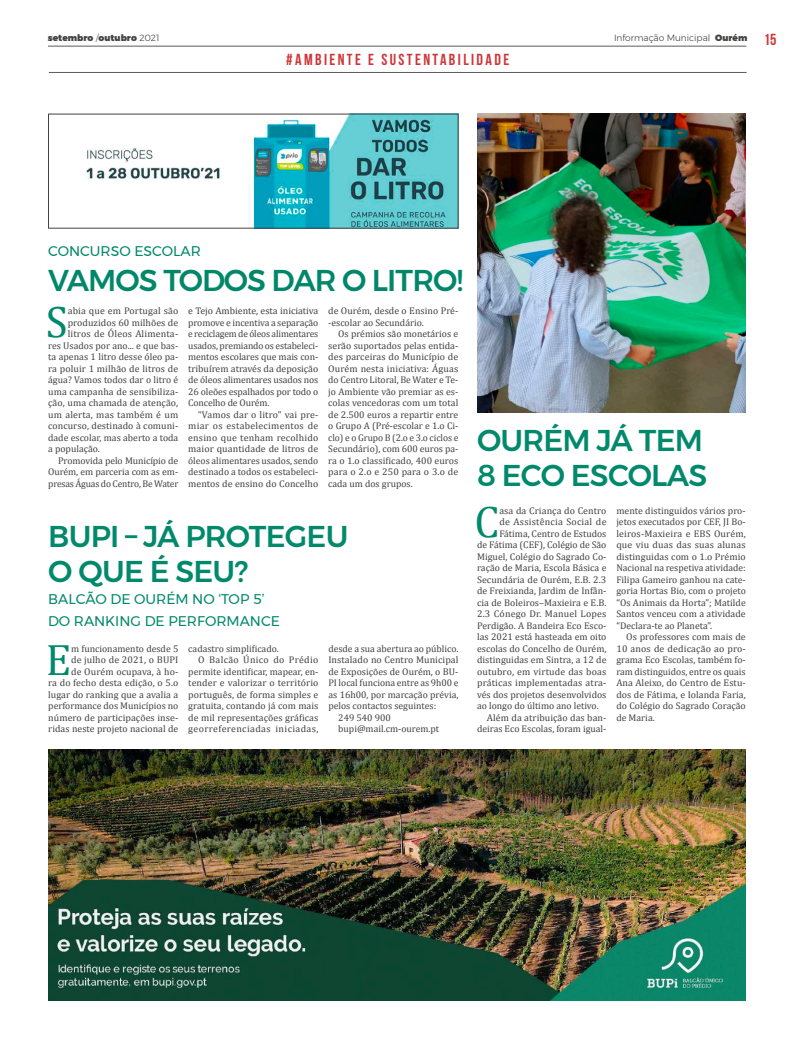
<style>
.page{position:relative;width:794px;height:1049px;background:#fff}
.page>*{position:absolute;margin:0;border:0;box-sizing:border-box;transform-origin:0 0}
.t1{font:44.2px "Cambria";color:#00896b}
.t2{font:500 30px/35px "Montserrat";letter-spacing:-.025em;color:#00896b}
.t3{font:500 30px "Montserrat";letter-spacing:-.03em;color:#00876a}
.t4{font:16px "Bebas Neue";letter-spacing:.15em;color:#d03639}
.t5{font:14px/22px "Montserrat";color:#00896b}
.t6{font:14px "Montserrat";color:#00876a}
.t7{font:9.7px/11.5px "Cambria";color:#444141;text-align:justify}
.t8{font:9.7px "Cambria";letter-spacing:.02em;color:#444141}
.t9{font:9.7px "Cambria";letter-spacing:.04em;color:#444141}
.t10{font:9.7px "Cambria";letter-spacing:.035em;color:#444141}
.t11{font:300 9px "Montserrat";color:#444141}
.t12{font:900 9px "Montserrat";color:#444141}
.s1{font-weight:300}
.s2{font-weight:900}
</style>
<div class="page">
<hr style="left:48px;top:46px;width:698px;height:1px;background:#5c5b5f">
<hr style="left:49px;top:72px;width:697px;height:1px;background:#5c5b5f">
<img style="left:48px;top:749px;width:698px;height:252px">
<img style="left:477px;top:113px;width:269px;height:299px">
<img style="left:86px;top:116px;width:370px;height:110px">
<p class="t12" style="left:48px;top:31px;width:113px">setembro <span class="s1">/</span>outubro <span class="s1">2021</span></p>
<p class="t11" style="left:614px;top:31px;width:135px">Informação Municipal <span class="s2">Ourém</span></p>
<h3 class="t4" style="left:286px;top:51px;width:225px">#AMBIENTE E SUSTENTABILIDADE</h3>
<h3 class="t4" style="left:763px;top:31px;width:14px">15</h3>
<h3 class="t6" style="left:48px;top:240px;width:154px">CONCURSO ESCOLAR</h3>
<h2 class="t3" style="left:48px;top:257px;width:416px">VAMOS TODOS DAR O LITRO!</h2>
<h1 class="t1" style="left:46px;top:295px;width:23px">S</h1>
<p class="t7" style="left:68px;top:305px;width:112px">abia que em Portugal são</p>
<p class="t7" style="left:68px;top:317px;width:112px">produzidos 60 milhões de</p>
<p class="t7" style="left:68px;top:328px;width:112px">litros de Óleos Alimenta-</p>
<p class="t7" style="left:48px;top:340px;width:132px">res Usados por ano... e que bas-</p>
<p class="t7" style="left:48px;top:351px;width:132px">ta apenas 1 litro desse óleo pa-</p>
<p class="t7" style="left:48px;top:363px;width:132px">ra poluir 1 milhão de litros de</p>
<p class="t7" style="left:48px;top:374px;width:132px">água? Vamos todos dar o litro é</p>
<p class="t7" style="left:48px;top:386px;width:132px">uma campanha de sensibiliza-</p>
<p class="t7" style="left:48px;top:397px;width:132px">ção, uma chamada de atenção,</p>
<p class="t7" style="left:48px;top:409px;width:132px">um alerta, mas também é um</p>
<p class="t7" style="left:48px;top:420px;width:132px">concurso, destinado à comuni-</p>
<p class="t7" style="left:48px;top:432px;width:132px">dade escolar, mas aberto a toda</p>
<p class="t7" style="left:48px;top:443px;width:53px">a população.</p>
<p class="t7" style="left:58px;top:455px;width:122px">Promovida pelo Município de</p>
<p class="t7" style="left:48px;top:466px;width:132px">Ourém, em parceria com as em-</p>
<p class="t7" style="left:48px;top:478px;width:132px">presas Águas do Centro, Be Water</p>
<p class="t7" style="left:188px;top:305px;width:132px">e Tejo Ambiente, esta iniciativa promove e incentiva a separação e reciclagem de óleos alimentares usados, premiando os estabeleci&shy;mentos escolares que mais con&shy;tribuírem através da deposição de óleos alimentares usados nos 26 oleões espalhados por todo o Concelho de Ourém.</p>
<p class="t7" style="left:188px;top:409px;width:132px;text-indent:10px">“Vamos dar o litro” vai pre&shy;miar os estabelecimentos de ensino que tenham recolhido maior quantidade de litros de óleos alimentares usados, sendo destinado a todos os estabeleci&shy;mentos de ensino do Concelho</p>
<p class="t7" style="left:328px;top:305px;width:132px">de Ourém, desde o Ensino Pré--escolar ao Secundário.</p>
<p class="t7" style="left:328px;top:328px;width:132px;text-indent:10px">Os prémios são monetários e serão suportados pelas entida&shy;des parceiras do Município de Ourém nesta iniciativa: Águas do Centro Litoral, Be Water e Te&shy;jo Ambiente vão premiar as es&shy;colas vencedoras com um total de 2.500 euros a repartir entre o Grupo A (Pré-escolar e 1.o Ci&shy;clo) e o Grupo B (2.o e 3.o ciclos e Secundário), com 600 euros pa&shy;ra o 1.o classificado, 400 euros para o 2.o e 250 para o 3.o de cada um dos grupos.</p>
<h2 class="t2" style="left:48px;top:519px;width:302px">BUPI – JÁ PROTEGEU<br>O QUE É SEU?</h2>
<h3 class="t5" style="left:48px;top:588px;width:233px">BALCÃO DE OURÉM NO ‘TOP 5’<br>DO RANKING DE PERFORMANCE</h3>
<p class="t7" style="left:48px;top:642px;width:132px;text-align:right">m funcionamento desde 5<br>de julho de 2021, o BUPI<br>de Ourém ocupava, à ho-<br>ra do fecho desta edição, o 5.o lugar do ranking que a avalia a performance dos Municípios no número de participações inse&shy;ridas neste projeto nacional de</p>
<p class="t7" style="left:188px;top:642px;width:92px">cadastro simplificado.</p>
<h1 class="t1" style="left:46px;top:632px;width:27px">E</h1>
<p class="t10" style="left:198px;top:654px;width:122px">O Balcão Único do Prédio</p>
<p class="t7" style="left:188px;top:665px;width:132px">permite identificar, mapear, en-</p>
<p class="t7" style="left:188px;top:677px;width:132px">tender e valorizar o território</p>
<p class="t7" style="left:188px;top:688px;width:132px">português, de forma simples e</p>
<p class="t7" style="left:188px;top:700px;width:132px">gratuita, contando já com mais</p>
<p class="t7" style="left:188px;top:711px;width:132px">de mil representações gráficas</p>
<p class="t9" style="left:188px;top:723px;width:132px">georreferenciadas iniciadas,</p>
<p class="t7" style="left:328px;top:642px;width:132px">desde a sua abertura ao público.</p>
<p class="t7" style="left:328px;top:654px;width:132px">Instalado no Centro Municipal</p>
<p class="t7" style="left:328px;top:665px;width:132px">de Exposições de Ourém, o BU-</p>
<p class="t7" style="left:328px;top:677px;width:132px">PI local funciona entre as 9h00 e</p>
<p class="t7" style="left:328px;top:688px;width:132px">as 16h00, por marcação prévia,</p>
<p class="t7" style="left:328px;top:700px;width:109px">pelos contactos seguintes:</p>
<p class="t7" style="left:338px;top:711px;width:54px">249 540 900</p>
<p class="t7" style="left:338px;top:723px;width:102px">bupi@mail.cm-ourem.pt</p>
<h2 class="t2" style="left:477px;top:422px;width:232px">OURÉM JÁ TEM<br>8 ECO ESCOLAS</h2>
<h1 class="t1" style="left:474px;top:494px;width:26px">C</h1>
<p class="t7" style="left:499px;top:504px;width:109px">asa da Criança do Centro</p>
<p class="t8" style="left:499px;top:516px;width:109px">de Assistência Social de</p>
<p class="t7" style="left:499px;top:527px;width:109px">Fátima, Centro de Estudos</p>
<p class="t7" style="left:477px;top:539px;width:131px">de Fátima (CEF), Colégio de São</p>
<p class="t7" style="left:477px;top:550px;width:131px">Miguel, Colégio do Sagrado Co-</p>
<p class="t7" style="left:477px;top:562px;width:131px">ração de Maria, Escola Básica e</p>
<p class="t7" style="left:477px;top:573px;width:131px">Secundária de Ourém, E.B. 2.3</p>
<p class="t7" style="left:477px;top:585px;width:131px">de Freixianda, Jardim de Infân-</p>
<p class="t7" style="left:477px;top:596px;width:131px">cia de Boleiros–Maxieira e E.B.</p>
<p class="t8" style="left:477px;top:608px;width:131px">2.3 Cónego Dr. Manuel Lopes</p>
<p class="t7" style="left:477px;top:619px;width:131px">Perdigão. A Bandeira Eco Esco-</p>
<p class="t7" style="left:477px;top:631px;width:131px">las 2021 está hasteada em oito</p>
<p class="t7" style="left:477px;top:642px;width:131px">escolas do Concelho de Ourém,</p>
<p class="t7" style="left:477px;top:654px;width:131px">distinguidas em Sintra, a 12 de</p>
<p class="t7" style="left:477px;top:665px;width:131px">outubro, em virtude das boas</p>
<p class="t7" style="left:477px;top:677px;width:131px">práticas implementadas atra-</p>
<p class="t7" style="left:477px;top:688px;width:131px">vés dos projetos desenvolvidos</p>
<p class="t7" style="left:477px;top:700px;width:123px">ao longo do último ano letivo.</p>
<p class="t7" style="left:487px;top:711px;width:121px">Além da atribuição das ban-</p>
<p class="t7" style="left:477px;top:723px;width:131px">deiras Eco Escolas, foram igual-</p>
<p class="t7" style="left:616px;top:504px;width:131px">mente distinguidos vários pro&shy;jetos executados por CEF, JI Bo&shy;leiros-Maxieira e EBS Ourém, que viu duas das suas alunas distinguidas com o 1.o Prémio Nacional na respetiva atividade:<br>Filipa Gameiro ganhou na cate&shy;goria Hortas Bio, com o projeto “Os Animais da Horta”; Matilde Santos venceu com a atividade “Declara-te ao Planeta”.</p>
<p class="t7" style="left:616px;top:631px;width:131px;text-indent:10px">Os professores com mais de 10 anos de dedicação ao pro&shy;grama Eco Escolas, também fo&shy;ram distinguidos, entre os quais Ana Aleixo, do Centro de Estu&shy;dos de Fátima, e Iolanda Faria, do Colégio do Sagrado Coração de Maria.</p>
</div>
